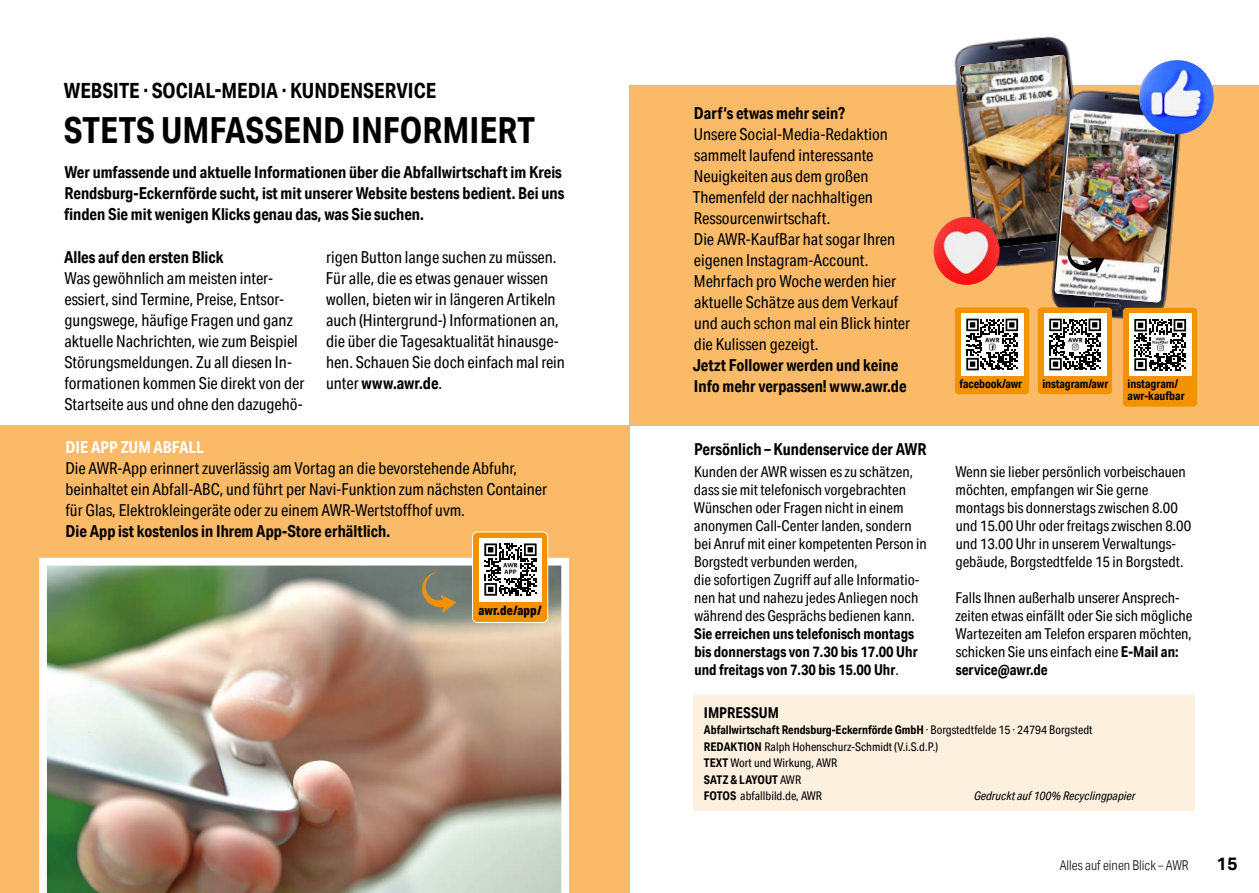
<style>
.page{position:relative;width:1259px;height:893px;background:#fff}
.page>*{position:absolute;margin:0;border:0;box-sizing:border-box;transform-origin:0 0}
.t1{font:700 36px "Aktiv Grotesk Cd";color:#000}
.t2{font:700 21px "Aktiv Grotesk Cd";color:#000}
.t3{font:700 18px "Aktiv Grotesk";color:#000}
.t4{font:16.5px/21px "Aktiv Grotesk Cd";color:#000}
.t5{font:700 16.5px/21px "Aktiv Grotesk Cd";color:#000}
.t6{font:700 16.5px "Aktiv Grotesk Cd";color:#fff}
.t7{font:15px/18px "Aktiv Grotesk Cd";color:#000}
.t8{font:700 15px/18px "Aktiv Grotesk Cd";color:#000}
.t9{font:300 13.5px "Aktiv Grotesk Cd";color:#000}
.t10{font:800 13.05px "Aktiv Grotesk Cd";letter-spacing:.01em;color:#000}
.t11{font:12px/16.5px "Aktiv Grotesk Cd";color:#000}
.t12{font:700 12px/12px "Aktiv Grotesk Cd";letter-spacing:-.01em;color:#000}
.t13{font:italic 12px "Aktiv Grotesk Cd";color:#000}
.s1{font-weight:700}
.s2{font-weight:400}
</style>
<div class="page">
<div style="left:693px;top:695px;width:502px;height:116px;background:#fef0de"></div>
<div style="left:0;top:425px;width:629px;height:468px;background:#faba68"></div>
<div style="left:629px;top:85px;width:630px;height:341px;background:#faba68"></div>
<img style="left:39px;top:558px;width:530px;height:335px">
<img style="left:954px;top:36px;width:116px;height:78px">
<img style="left:1054px;top:132px;width:135px;height:197px">
<img style="left:1139px;top:60px;width:74px;height:74px;border-radius:37px">
<img style="left:933px;top:218px;width:26px;height:66px">
<div style="left:472px;top:532px;width:76px;height:90px;background:#f39200;border-radius:5px"></div>
<div style="left:472px;top:531px;width:76px;height:92px;border:1px solid #fff;border-radius:5px"></div>
<div style="left:479px;top:538px;width:63px;height:63px;background:#fff"></div>
<svg style="left:484px;top:543px;width:52px;height:53px"></svg>
<img style="left:501px;top:561px;width:18px;height:16px">
<svg style="left:422px;top:572px;width:34px;height:40px"></svg>
<div style="left:1123px;top:308px;width:74px;height:99px;background:#f39200;border-radius:4px"></div>
<div style="left:1129px;top:314px;width:62px;height:62px;background:#fff"></div>
<svg style="left:1134px;top:319px;width:52px;height:52px"></svg>
<img style="left:1151px;top:336px;width:18px;height:16px">
<div style="left:1037px;top:307px;width:75px;height:87px;background:#f39200;border-radius:4px"></div>
<div style="left:1044px;top:313px;width:62px;height:63px;background:#fff"></div>
<svg style="left:1049px;top:319px;width:52px;height:51px"></svg>
<img style="left:1066px;top:336px;width:18px;height:16px">
<div style="left:955px;top:307px;width:74px;height:87px;background:#f39200;border-radius:4px"></div>
<div style="left:961px;top:313px;width:62px;height:63px;background:#fff"></div>
<svg style="left:966px;top:319px;width:52px;height:51px"></svg>
<img style="left:983px;top:336px;width:18px;height:16px">
<img style="left:959px;top:55px;width:217px;height:248px">
<p class="t2" style="left:64px;top:78px;width:374px">WEBSITE · SOCIAL-MEDIA · KUNDENSERVICE</p>
<h1 class="t1" style="left:64px;top:108px;width:473px">STETS UMFASSEND INFORMIERT</h1>
<p class="t5" style="left:64px;top:161px;width:501px">Wer umfassende und aktuelle Informationen über die Abfallwirtschaft im Kreis<br>Rendsburg-Eckernförde sucht, ist mit unserer Website bestens bedient. Bei uns finden Sie mit wenigen Klicks genau das, was Sie suchen.</p>
<p class="t5" style="left:64px;top:246px;width:161px">Alles auf den ersten Blick</p>
<p class="t4" style="left:64px;top:267px;width:241px">Was gewöhnlich am meisten inter&shy;essiert, sind Termine, Preise, Entsor&shy;gungswege, häufige Fragen und ganz aktuelle Nachrichten, wie zum Beispiel Störungsmeldungen. Zu all diesen In&shy;formationen kommen Sie direkt von der Startseite aus und ohne den dazugehö-</p>
<p class="t6" style="left:66px;top:437px;width:140px">DIE APP ZUM ABFALL</p>
<p class="t4" style="left:65px;top:458px;width:483px">Die AWR-App erinnert zuverlässig am Vortag an die bevorstehende Abfuhr, beinhaltet ein Abfall-ABC, und führt per Navi-Funktion zum nächsten Container für Glas, Elektrokleingeräte oder zu einem AWR-Wertstoffhof uvm.</p>
<p class="t5" style="left:66px;top:520px;width:326px">Die App ist kostenlos in Ihrem App-Store erhältlich.</p>
<p class="t4" style="left:326px;top:246px;width:240px">rigen Button lange suchen zu müssen.<br>Für alle, die es etwas genauer wissen wollen, bieten wir in längeren Artikeln auch (Hintergrund-) Informationen an, die über die Tagesaktualität hinausge&shy;hen. Schauen Sie doch einfach mal rein unter <span class="s1">www.awr.de</span>.</p>
<p class="t10" style="left:478px;top:602px;width:65px">awr.de/app/</p>
<p class="t5" style="left:694px;top:102px;width:153px">Darf‘s etwas mehr sein?</p>
<p class="t4" style="left:693px;top:123px;width:219px">Unsere Social-Media-Redaktion sammelt laufend interessante<br>Neuigkeiten aus dem großen<br>Themenfeld der nachhaltigen<br>Ressourcenwirtschaft.<br>Die AWR-KaufBar hat sogar Ihren eigenen Instagram-Account.<br>Mehrfach pro Woche werden hier aktuelle Schätze aus dem Verkauf und auch schon mal ein Blick hinter die Kulissen gezeigt.</p>
<p class="t5" style="left:693px;top:354px;width:215px">Jetzt Follower werden und keine<br>Info mehr verpassen! www.awr.de</p>
<p class="t5" style="left:694px;top:438px;width:234px">Persönlich – Kundenservice der AWR</p>
<p class="t7" style="left:694px;top:463px;width:234px">Kunden der AWR wissen es zu schätzen, dass sie mit telefonisch vorgebrachten Wünschen oder Fragen nicht in einem anonymen Call-Center landen, sondern bei Anruf mit einer kompetenten Person in Borgstedt verbunden werden,<br>die sofortigen Zugriff auf alle Informatio&shy;nen hat und nahezu jedes Anliegen noch während des Gesprächs bedienen kann.</p>
<p class="t8" style="left:694px;top:625px;width:225px">Sie erreichen uns telefonisch montags bis donnerstags von 7.30 bis 17.00 Uhr und freitags von 7.30 bis 15.00 Uhr<span class="s2">.</span></p>
<p class="t12" style="left:959px;top:377px;width:64px">facebook/awr</p>
<p class="t12" style="left:1042px;top:377px;width:67px">instagram/awr</p>
<p class="t12" style="left:1127px;top:378px;width:59px">instagram/ awr-kaufbar</p>
<p class="t7" style="left:955px;top:462px;width:237px">Wenn sie lieber persönlich vorbeischauen möchten, empfangen wir Sie gerne montags bis donnerstags zwischen 8.00 und 15.00 Uhr oder freitags zwischen 8.00 und 13.00 Uhr in unserem Verwaltungs&shy;gebäude, Borgstedtfelde 15 in Borgstedt.</p>
<p class="t7" style="left:955px;top:588px;width:238px">Falls Ihnen außerhalb unserer Ansprech&shy;zeiten etwas einfällt oder Sie sich mögliche Wartezeiten am Telefon ersparen möchten, schicken Sie uns einfach eine <span class="s1">E-Mail an: service@awr.de</span></p>
<p class="t8" style="left:704px;top:703px;width:76px">IMPRESSUM</p>
<p class="t11" style="left:704px;top:722px;width:390px"><span class="s1">Abfallwirtschaft Rendsburg-Eckernförde GmbH</span> · Borgstedtfelde 15 · 24794 Borgstedt <span class="s1">REDAKTION</span> Ralph Hohenschurz-Schmidt (V.i.S.d.P.)<br><span class="s1">TEXT</span> Wort und Wirkung, AWR<br><span class="s1">SATZ &amp; LAYOUT</span> AWR<br><span class="s1">FOTOS</span> abfallbild.de, AWR</p>
<p class="t13" style="left:974px;top:789px;width:163px">Gedruckt auf 100% Recyclingpapier</p>
<p class="t9" style="left:1059px;top:857px;width:131px">Alles auf einen Blick – AWR</p>
<p class="t3" style="left:1216px;top:853px;width:23px">15</p>
</div>
